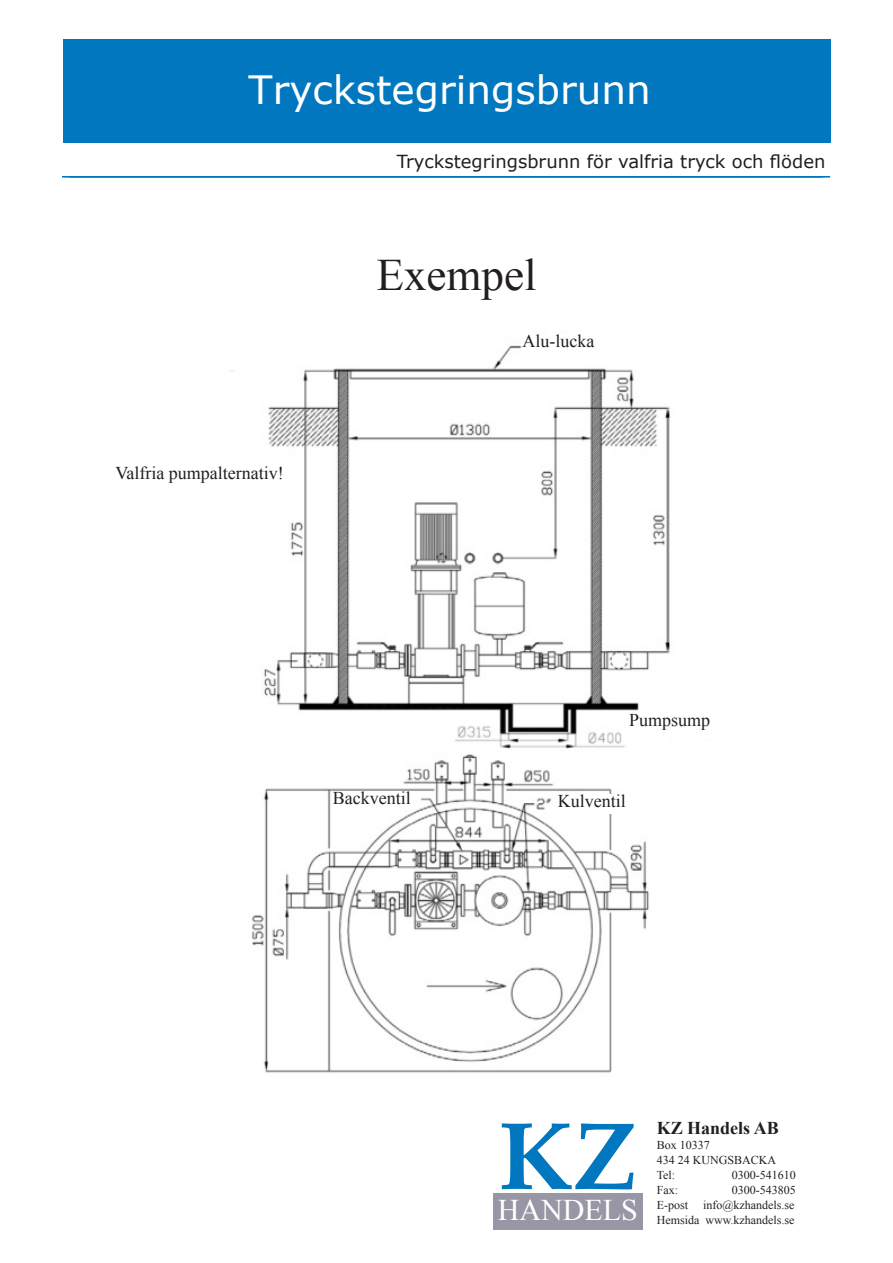
<style>
.page{position:relative;width:893px;height:1263px;background:#fff}
.page>*{position:absolute;margin:0;border:0;box-sizing:border-box;transform-origin:0 0}
.t1{font:700 96px "Book Antiqua";color:#0077be}
.t2{font:45px "Times New Roman";color:#231f20}
.t3{font:39px "Verdana";color:#fff}
.t4{font:30px "Times New Roman";color:#fff}
.t5{font:18px "Times New Roman";color:#231f20}
.t6{font:18px "Verdana";color:#231f20}
.t7{font:700 18px "Times New Roman";color:#231f20}
.t8{font:12px "Times New Roman";color:#231f20}
</style>
<div class="page">
<img style="left:63px;top:177px;width:479px;height:1px">
<div style="left:62px;top:176px;width:768px;height:1px;border:1px solid #0077be"></div>
<img style="left:231px;top:345px;width:439px;height:728px">
<div style="left:522px;top:335px;width:91px;height:29px;background:#fff"></div>
<div style="left:558px;top:794px;width:71px;height:20px;background:#fff"></div>
<div style="left:333px;top:791px;width:81px;height:17px;background:#fff"></div>
<div style="left:115px;top:466px;width:172px;height:43px;background:#fff"></div>
<div style="left:629px;top:713px;width:91px;height:25px;background:#fff"></div>
<div style="left:63px;top:39px;width:768px;height:104px;background:#0077be"></div>
<p class="t3" style="left:249px;top:63px;width:404px">Tryckstegringsbrunn</p>
<p class="t6" style="left:397px;top:149px;width:430px">Tryckstegringsbrunn för valfria tryck och flöden</p>
<p class="t5" style="left:115px;top:461px;width:170px">Valfria pumpalternativ!</p>
<p class="t2" style="left:377px;top:245px;width:161px">Exempel</p>
<p class="t5" style="left:522px;top:329px;width:73px">Alu-lucka</p>
<p class="t5" style="left:629px;top:707px;width:83px">Pumpsump</p>
<p class="t5" style="left:333px;top:786px;width:79px">Backventil</p>
<p class="t5" style="left:558px;top:788px;width:70px">Kulventil</p>
<p class="t1" style="left:498px;top:1091px;width:140px">KZ</p>
<p class="t4" style="left:498px;top:1190px;width:141px">HANDELS</p>
<p class="t7" style="left:657px;top:1116px;width:124px">KZ Handels AB</p>
<p class="t8" style="left:657px;top:1137px;width:55px">Box 10337</p>
<p class="t8" style="left:657px;top:1152px;width:121px">434 24 KUNGSBACKA</p>
<p class="t8" style="left:657px;top:1167px;width:20px">Tel:</p>
<p class="t8" style="left:732px;top:1167px;width:65px">0300-541610</p>
<p class="t8" style="left:657px;top:1182px;width:23px">Fax:</p>
<p class="t8" style="left:732px;top:1182px;width:65px">0300-543805</p>
<p class="t8" style="left:657px;top:1197px;width:139px">E-post info@kzhandels.se</p>
<p class="t8" style="left:657px;top:1212px;width:139px">Hemsida www.kzhandels.se</p>
</div>
